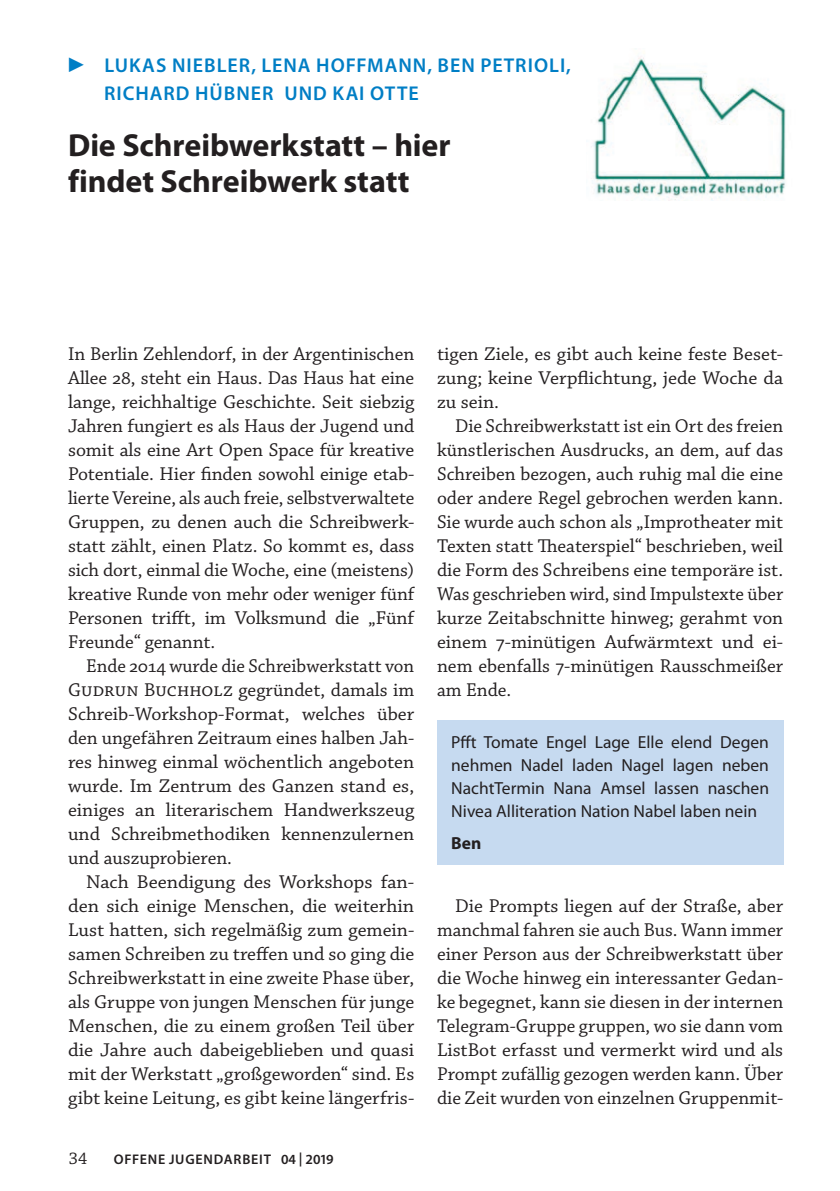
<style>
.page{position:relative;width:840px;height:1191px;background:#fff}
.page>*{position:absolute;margin:0;border:0;box-sizing:border-box;transform-origin:0 0}
.t1{font:700 32px/36px "Myriad Pro";letter-spacing:-.005em;color:#231f20}
.t2{font:600 20px/28px "Myriad Pro";letter-spacing:.05em;color:#007ec5}
.t3{font:19.6px/24px "Chaparral Pro";color:#231f20;text-align:justify}
.t4{font:19.6px/24px "Chaparral Pro";color:#231f20;text-align:justify;scale:1.04 1}
.t5{font:17.6px/23px "Myriad Pro";color:#231f20;text-align:justify}
.t6{font:700 17.6px "Myriad Pro";color:#231f20}
.t7{font:17.6px "Chaparral Pro";color:#231f20}
.t8{font:600 14px "Myriad Pro";letter-spacing:.055em;color:#231f20}
</style>
<div class="page">
<img style="left:593px;top:56px;width:193px;height:144px">
<div style="left:437px;top:720px;width:345px;height:144px;background:#c6daf0"></div>
<p class="t2" style="left:104px;top:50px;width:468px;text-indent:-36px">▶ LUKAS NIEBLER, LENA HOFFMANN, BEN PETRIOLI,<br>RICHARD HÜBNER UND KAI OTTE</p>
<h1 class="t1" style="left:68px;top:126px;width:384px">Die Schreibwerkstatt – hier findet Schreibwerk statt</h1>
<p class="t3" style="left:68px;top:343px;width:347px">In Berlin Zehlendorf, in der Argentinischen Allee 28, steht ein Haus. Das Haus hat eine lange, reichhaltige Geschichte. Seit siebzig Jahren fungiert es als Haus der Jugend und somit als eine Art Open Space für kreative Potentiale. Hier finden sowohl einige etab&shy;lierte Vereine, als auch freie, selbstverwaltete Gruppen, zu denen auch die Schreibwerk&shy;statt zählt, einen Platz. So kommt es, dass sich dort, einmal die Woche, eine (meistens) kreative Runde von mehr oder weniger fünf Personen trifft, im Volksmund die „Fünf Freunde“ genannt.</p>
<p class="t3" style="left:68px;top:655px;width:347px;text-indent:18px">Ende 2014 wurde die Schreibwerkstatt von Gudrun Buchholz gegründet, damals im Schreib-Workshop-Format, welches über den ungefähren Zeitraum eines halben Jah&shy;res hinweg einmal wöchentlich angeboten wurde. Im Zentrum des Ganzen stand es, einiges an literarischem Handwerkszeug und Schreibmethodiken kennenzulernen und auszuprobieren.</p>
<p class="t4" style="left:68px;top:871px;width:334px;text-indent:18px">Nach Beendigung des Workshops fan&shy;den sich einige Menschen, die weiterhin Lust hatten, sich regelmäßig zum gemein&shy;samen Schreiben zu treffen und so ging die Schreibwerkstatt in eine zweite Phase über, als Gruppe von jungen Menschen für junge Menschen, die zu einem großen Teil über die Jahre auch dabeigeblieben und quasi mit der Werkstatt „großgeworden“ sind. Es gibt keine Leitung, es gibt keine längerfris-</p>
<p class="t7" style="left:69px;top:1148px;width:20px">34</p>
<p class="t8" style="left:114px;top:1150px;width:221px">OFFENE JUGENDARBEIT 04 | 2019</p>
<p class="t3" style="left:437px;top:343px;width:347px">tigen Ziele, es gibt auch keine feste Beset&shy;zung; keine Verpflichtung, jede Woche da zu sein.</p>
<p class="t3" style="left:437px;top:415px;width:347px;text-indent:18px">Die Schreibwerkstatt ist ein Ort des freien künstlerischen Ausdrucks, an dem, auf das Schreiben bezogen, auch ruhig mal die eine oder andere Regel gebrochen werden kann.<br>Sie wurde auch schon als „Improtheater mit Texten statt Theaterspiel“ beschrieben, weil die Form des Schreibens eine temporäre ist.<br>Was geschrieben wird, sind Impulstexte über kurze Zeitabschnitte hinweg; gerahmt von einem 7-minütigen Aufwärmtext und ei&shy;nem ebenfalls 7-minütigen Rausschmeißer am Ende.</p>
<p class="t5" style="left:451px;top:730px;width:319px">Pfft Tomate Engel Lage Elle elend Degen nehmen Nadel laden Nagel lagen neben NachtTermin Nana Amsel lassen naschen Nivea Alliteration Nation Nabel laben nein</p>
<p class="t6" style="left:451px;top:831px;width:32px">Ben</p>
<p class="t3" style="left:437px;top:895px;width:347px;text-indent:18px">Die Prompts liegen auf der Straße, aber manchmal fahren sie auch Bus. Wann immer einer Person aus der Schreibwerkstatt über die Woche hinweg ein interessanter Gedan&shy;ke begegnet, kann sie diesen in der internen Telegram-Gruppe gruppen, wo sie dann vom ListBot erfasst und vermerkt wird und als Prompt zufällig gezogen werden kann. Über die Zeit wurden von einzelnen Gruppenmit-</p>
</div>
